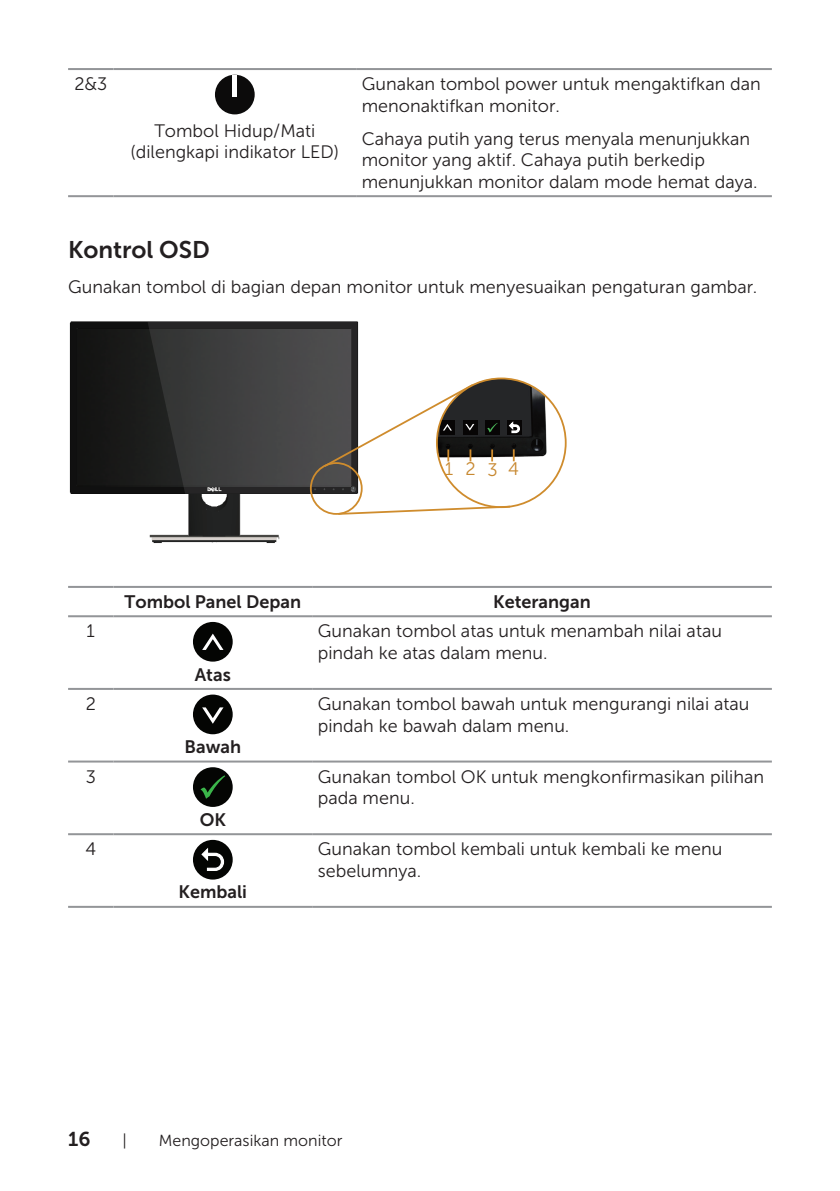
<style>
.page{position:relative;width:840px;height:1191px;background:#fff}
.page>*{position:absolute;margin:0;border:0;box-sizing:border-box;transform-origin:0 0}
.Head_3{font:24px "Museo Sans For Dell 700";color:#231f20}
.t1{font:20px "Museo Sans For Dell 700";color:#231f20}
.t2{font:18.2px "Museo Sans For Dell 300";color:#c78830}
.text{font:18px/21.6px "Museo Sans For Dell 300";color:#231f20}
.text-2{font:18px "Museo Sans For Dell 700";color:#231f20}
.t3{font:16px "Museo Sans For Dell 300";color:#231f20}
</style>
<div class="page">
<hr style="left:68px;top:68px;width:45px;height:2px;background:#939598">
<hr style="left:113px;top:68px;width:243px;height:2px;background:#939598">
<hr style="left:356px;top:68px;width:415px;height:2px;background:#939598">
<hr style="left:68px;top:195px;width:45px;height:2px;background:#939598">
<hr style="left:113px;top:195px;width:243px;height:2px;background:#939598">
<hr style="left:356px;top:195px;width:415px;height:2px;background:#939598">
<div style="left:215px;top:75px;width:39px;height:39px;background:#0c0b0b;border-radius:50%"></div>
<hr style="left:233px;top:75px;width:4px;height:21px;background:#fff">
<img style="left:69px;top:321px;width:290px;height:222px">
<div style="left:77px;top:329px;width:70px;height:157px;background:#181817"></div>
<svg style="left:336px;top:505px;width:175px;height:11px"></svg>
<img style="left:475px;top:380px;width:81px;height:82px">
<div style="left:462px;top:420px;width:15px;height:15px;background:#070505"></div>
<div style="left:484px;top:420px;width:15px;height:15px;background:#070505"></div>
<svg style="left:487px;top:423px;width:10px;height:9px"></svg>
<svg style="left:507px;top:419px;width:14px;height:15px"></svg>
<svg style="left:147px;top:321px;width:328px;height:173px"></svg>
<svg style="left:491px;top:449px;width:2px;height:12px"></svg>
<svg style="left:512px;top:449px;width:2px;height:12px"></svg>
<hr style="left:68px;top:586px;width:45px;height:2px;background:#939598">
<hr style="left:113px;top:586px;width:199px;height:2px;background:#939598">
<hr style="left:312px;top:586px;width:459px;height:2px;background:#939598">
<hr style="left:68px;top:615px;width:45px;height:2px;background:#939598">
<hr style="left:113px;top:615px;width:199px;height:2px;background:#939598">
<hr style="left:312px;top:615px;width:459px;height:2px;background:#939598">
<hr style="left:68px;top:688px;width:45px;height:2px;background:#939598">
<hr style="left:113px;top:688px;width:199px;height:2px;background:#939598">
<hr style="left:312px;top:688px;width:459px;height:2px;background:#939598">
<hr style="left:68px;top:760px;width:45px;height:2px;background:#939598">
<hr style="left:113px;top:760px;width:199px;height:2px;background:#939598">
<hr style="left:312px;top:760px;width:459px;height:2px;background:#939598">
<hr style="left:68px;top:833px;width:45px;height:2px;background:#939598">
<hr style="left:113px;top:833px;width:199px;height:2px;background:#939598">
<hr style="left:312px;top:833px;width:459px;height:2px;background:#939598">
<hr style="left:68px;top:906px;width:45px;height:2px;background:#939598">
<hr style="left:113px;top:906px;width:199px;height:2px;background:#939598">
<hr style="left:312px;top:906px;width:459px;height:2px;background:#939598">
<div style="left:193px;top:622px;width:39px;height:39px;background:#040503;border-radius:50%"></div>
<svg style="left:202px;top:633px;width:21px;height:17px"></svg>
<div style="left:193px;top:694px;width:39px;height:40px;background:#040503;border-radius:50%"></div>
<svg style="left:202px;top:707px;width:21px;height:16px"></svg>
<div style="left:193px;top:767px;width:39px;height:40px;background:#040503;border-radius:50%"></div>
<svg style="left:200px;top:775px;width:25px;height:24px"></svg>
<div style="left:193px;top:840px;width:39px;height:39px;background:#040503;border-radius:50%"></div>
<svg style="left:201px;top:848px;width:23px;height:23px"></svg>
<p class="text" style="left:74px;top:73px;width:34px">2&amp;3</p>
<p class="text" style="left:130px;top:120px;width:210px;text-align:center">Tombol Hidup/Mati (dilengkapi indikator LED)</p>
<p class="text" style="left:361px;top:73px;width:400px">Gunakan tombol power untuk mengaktifkan dan menonaktifkan monitor.</p>
<p class="text" style="left:361px;top:128px;width:397px">Cahaya putih yang terus menyala menunjukkan monitor yang aktif. Cahaya putih berkedip menunjukkan monitor dalam mode hemat daya.</p>
<p class="Head_3" style="left:68px;top:236px;width:143px">Kontrol OSD</p>
<p class="text" style="left:68px;top:276px;width:690px">Gunakan tombol di bagian depan monitor untuk menyesuaikan pengaturan gambar.</p>
<p class="t2" style="left:444px;top:459px;width:76px">1234</p>
<p class="text-2" style="left:124px;top:591px;width:178px">Tombol Panel Depan</p>
<p class="text-2" style="left:493px;top:591px;width:99px">Keterangan</p>
<p class="text" style="left:87px;top:620px;width:10px">1</p>
<p class="text" style="left:317px;top:620px;width:405px">Gunakan tombol atas untuk menambah nilai atau pindah ke atas dalam menu.</p>
<p class="text-2" style="left:195px;top:664px;width:37px">Atas</p>
<p class="text" style="left:86px;top:693px;width:12px">2</p>
<p class="text" style="left:317px;top:693px;width:433px">Gunakan tombol bawah untuk mengurangi nilai atau pindah ke bawah dalam menu.</p>
<p class="text-2" style="left:184px;top:737px;width:58px">Bawah</p>
<p class="text" style="left:86px;top:765px;width:12px">3</p>
<p class="text" style="left:317px;top:765px;width:447px">Gunakan tombol OK untuk mengkonfirmasikan pilihan pada menu.</p>
<p class="text-2" style="left:199px;top:809px;width:28px">OK</p>
<p class="text" style="left:85px;top:838px;width:12px">4</p>
<p class="text" style="left:317px;top:838px;width:406px">Gunakan tombol kembali untuk kembali ke menu sebelumnya.</p>
<p class="text-2" style="left:178px;top:882px;width:70px">Kembali</p>
<p class="t1" style="left:68px;top:1127px;width:24px">16</p>
<p class="t3" style="left:122px;top:1131px;width:6px">|</p>
<p class="t3" style="left:159px;top:1131px;width:185px">Mengoperasikan monitor</p>
</div>
